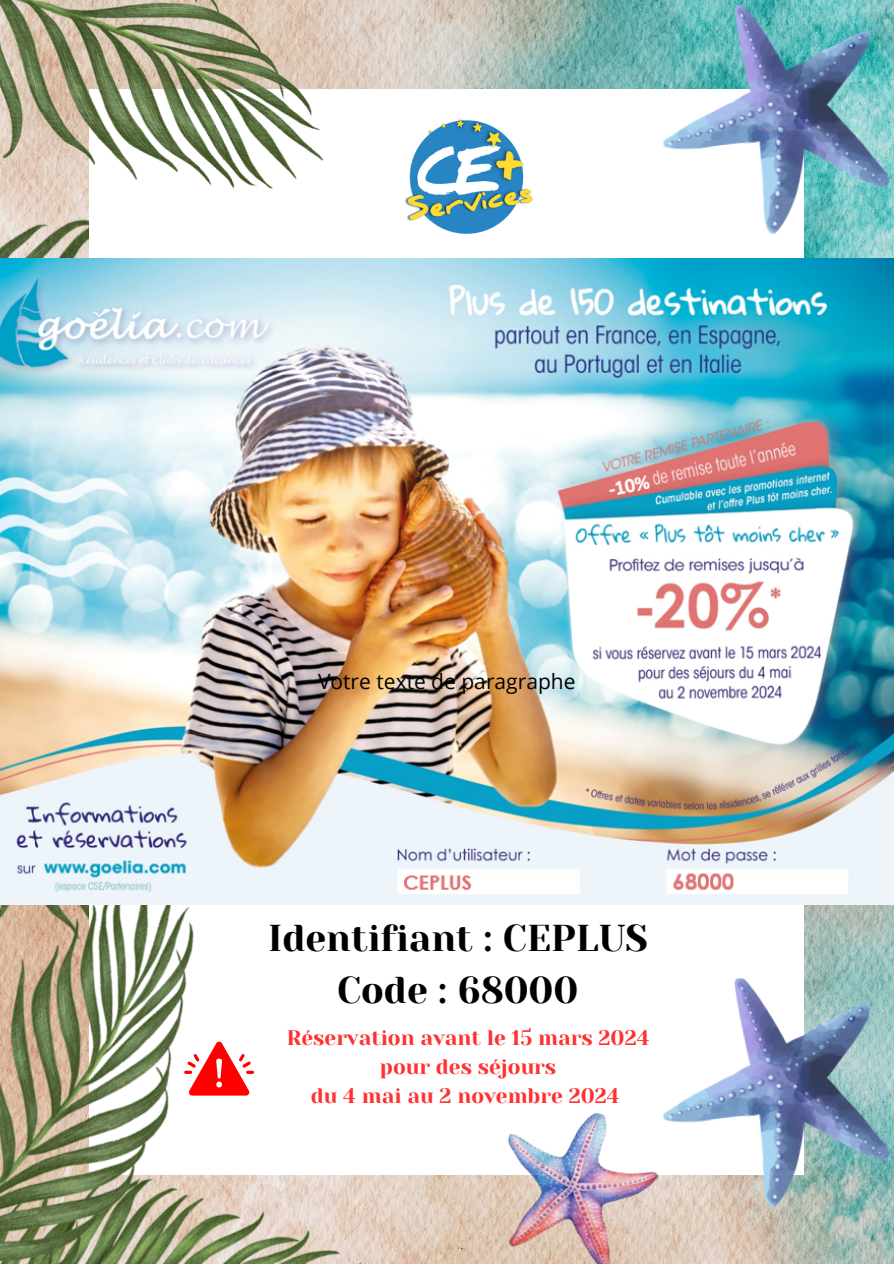
<style>
.page{position:relative;width:894px;height:1264px;background:#fff}
.page>*{position:absolute;margin:0;border:0;box-sizing:border-box;transform-origin:0 0}
.t1{font:37.2px/51.8px "Yeseva One";color:#000;text-align:center}
.t2{font:21px "Yeseva One";color:#ff3131}
.t3{font:21px "Open Sans";color:#000}
</style>
<div class="page">
<img style="left:323px;top:0;width:570px;height:1263px">
<img style="left:0;top:188px;width:89px;height:71px">
<div style="left:89px;top:89px;width:715px;height:1085px;background:#fff"></div>
<img style="left:0;top:905px;width:482px;height:358px">
<img style="left:0;top:0;width:323px;height:188px">
<img style="left:669px;top:964px;width:224px;height:253px">
<img style="left:482px;top:1110px;width:187px;height:153px">
<img style="left:0;top:259px;width:893px;height:646px">
<img style="left:405px;top:119px;width:128px;height:115px">
<svg style="left:184px;top:1041px;width:70px;height:54px"></svg>
<img style="left:649px;top:0;width:244px;height:244px">
<p class="t3" style="left:318px;top:666px;width:259px">Votre texte de paragraphe</p>
<p class="t1" style="left:268px;top:912px;width:381px">Identifiant : CEPLUS<br>Code : 68000</p>
<p class="t2" style="left:287px;top:1025px;width:364px">Réservation avant le 15 mars 2024</p>
<p class="t2" style="left:380px;top:1054px;width:178px">pour des séjours</p>
<p class="t2" style="left:311px;top:1084px;width:310px">du 4 mai au 2 novembre 2024</p>
</div>
